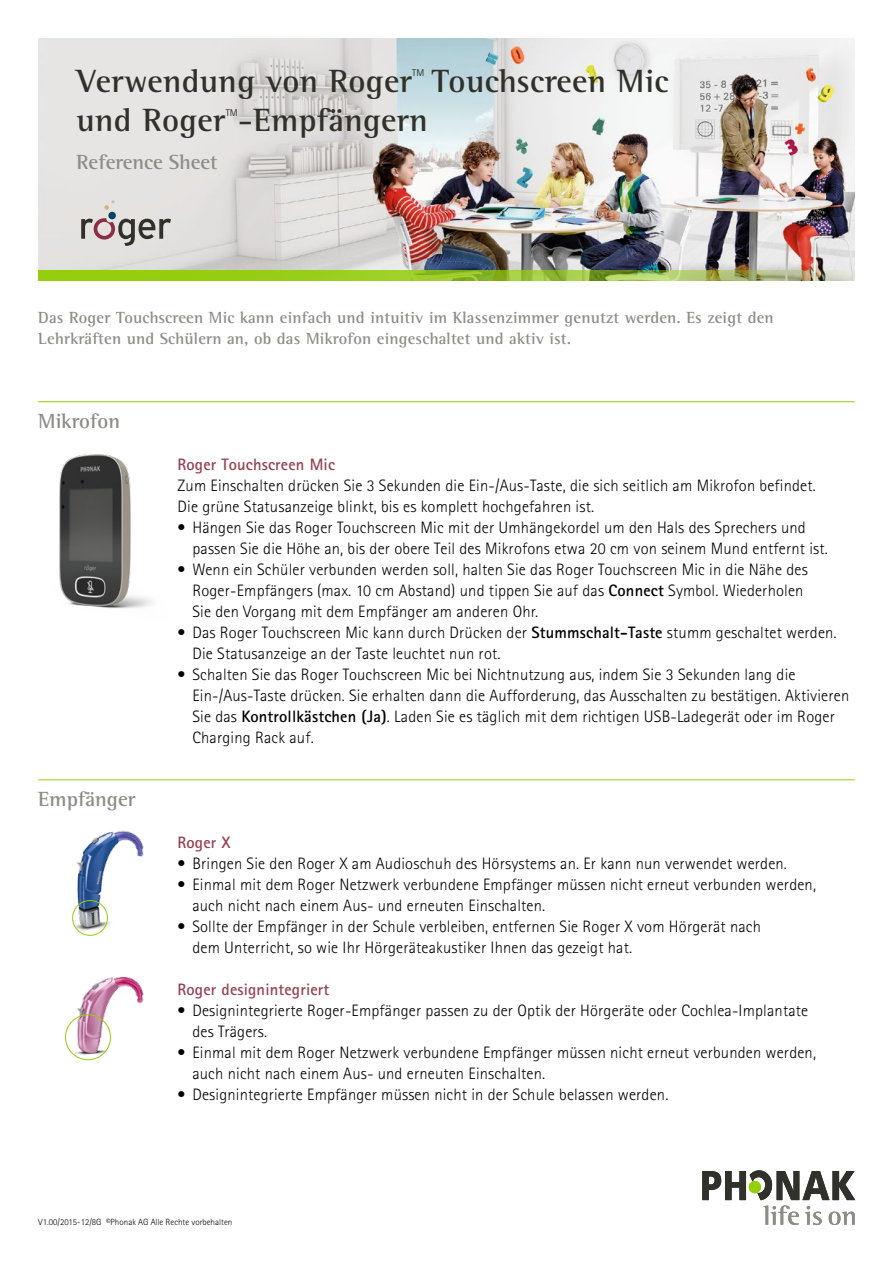
<style>
.page{position:relative;width:893px;height:1263px;background:#fff}
.page>*{position:absolute;margin:0;border:0;box-sizing:border-box;transform-origin:0 0}
.t1{font:700 33px "Rotis Semi Serif Pro";letter-spacing:.01em;color:#31312b}
.t2{font:700 21px "Rotis Semi Serif Pro";color:#8d8c85}
.t3{font:300 16.5px/21px "Rotis Sans Serif Pro";letter-spacing:.01em;color:#000}
.t4{font:700 16.5px/21px "Rotis Semi Serif Pro";letter-spacing:.01em;color:#8d8c85}
.t5{font:700 16.5px "Rotis Sans Serif Pro";letter-spacing:.01em;color:#954051}
.t6{font:9.9px "Rotis Sans Serif Pro";color:#31312b}
.t7{font:300 9px "Rotis Sans Serif Pro";letter-spacing:.005em;color:#000}
.s1{font-weight:700}
</style>
<div class="page">
<svg style="left:702px;top:1170px;width:153px;height:55px"></svg>
<img style="left:38px;top:38px;width:817px;height:232px">
<svg style="left:81px;top:218px;width:90px;height:28px;background:#afa7a5"></svg>
<div style="left:108px;top:212px;width:8px;height:7px;background:#004665;border-radius:50%"></div>
<svg style="left:104px;top:200px;width:11px;height:10px"></svg>
<img style="left:38px;top:270px;width:817px;height:11px">
<hr style="left:38px;top:401px;width:817px;height:1px;background:#94ce0c">
<hr style="left:38px;top:779px;width:817px;height:1px;background:#94ce0c">
<img style="left:59px;top:454px;width:94px;height:155px">
<img style="left:72px;top:830px;width:72px;height:106px">
<div style="left:72px;top:900px;width:36px;height:36px;border:1px solid #94ce0c;border-radius:50%"></div>
<img style="left:65px;top:976px;width:79px;height:85px">
<div style="left:65px;top:1014px;width:46px;height:46px;border:1px solid #94ce0c;border-radius:50%"></div>
<h1 class="t1" style="left:77px;top:60px;width:337px">Verwendung von Roger</h1>
<p class="t6" style="left:412px;top:67px;width:14px">TM</p>
<h1 class="t1" style="left:432px;top:60px;width:238px">Touchscreen Mic</h1>
<h1 class="t1" style="left:77px;top:100px;width:353px">und Roger -Empfängern</h1>
<p class="t6" style="left:226px;top:107px;width:14px">TM</p>
<p class="t2" style="left:77px;top:149px;width:142px">Reference Sheet</p>
<p class="t4" style="left:38px;top:307px;width:737px">Das Roger Touchscreen Mic kann einfach und intuitiv im Klassenzimmer genutzt werden. Es zeigt den<br>Lehrkräften und Schülern an, ob das Mikrofon eingeschaltet und aktiv ist.</p>
<p class="t2" style="left:38px;top:408px;width:83px">Mikrofon</p>
<p class="t2" style="left:38px;top:786px;width:99px">Empfänger</p>
<p class="t5" style="left:178px;top:454px;width:159px">Roger Touchscreen Mic</p>
<p class="t3" style="left:178px;top:475px;width:640px">Zum Einschalten drücken Sie 3 Sekunden die Ein-/Aus-Taste, die sich seitlich am Mikrofon befindet.<br>Die grüne Statusanzeige blinkt, bis es komplett hochgefahren ist.</p>
<p class="t3" style="left:192px;top:517px;width:637px;text-indent:-15px">• Hängen Sie das Roger Touchscreen Mic mit der Umhängekordel um den Hals des Sprechers und passen Sie die Höhe an, bis der obere Teil des Mikrofons etwa 20 cm von seinem Mund entfernt ist.</p>
<p class="t3" style="left:192px;top:559px;width:617px;text-indent:-15px">• Wenn ein Schüler verbunden werden soll, halten Sie das Roger Touchscreen Mic in die Nähe des<br>Roger-Empfängers (max. 10 cm Abstand) und tippen Sie auf das <span class="s1">Connect</span> Symbol. Wiederholen<br>Sie den Vorgang mit dem Empfänger am anderen Ohr.</p>
<p class="t3" style="left:192px;top:622px;width:646px;text-indent:-15px">• Das Roger Touchscreen Mic kann durch Drücken der <span class="s1">Stummschalt-Taste</span> stumm geschaltet werden.<br>Die Statusanzeige an der Taste leuchtet nun rot.</p>
<p class="t3" style="left:192px;top:664px;width:658px;text-indent:-15px">• Schalten Sie das Roger Touchscreen Mic bei Nichtnutzung aus, indem Sie 3 Sekunden lang die Ein-/Aus-Taste drücken. Sie erhalten dann die Aufforderung, das Ausschalten zu bestätigen. Aktivieren Sie das <span class="s1">Kontrollkästchen (Ja)</span>. Laden Sie es täglich mit dem richtigen USB-Ladegerät oder im Roger Charging Rack auf.</p>
<p class="t5" style="left:178px;top:832px;width:55px">Roger X</p>
<p class="t3" style="left:178px;top:853px;width:611px">• Bringen Sie den Roger X am Audioschuh des Hörsystems an. Er kann nun verwendet werden.</p>
<p class="t3" style="left:192px;top:874px;width:625px;text-indent:-15px">• Einmal mit dem Roger Netzwerk verbundene Empfänger müssen nicht erneut verbunden werden, auch nicht nach einem Aus- und erneuten Einschalten.</p>
<p class="t3" style="left:192px;top:916px;width:570px;text-indent:-15px">• Sollte der Empfänger in der Schule verbleiben, entfernen Sie Roger X vom Hörgerät nach dem Unterricht, so wie Ihr Hörgeräteakustiker Ihnen das gezeigt hat.</p>
<p class="t5" style="left:178px;top:979px;width:153px">Roger designintegriert</p>
<p class="t3" style="left:192px;top:1000px;width:617px;text-indent:-15px">• Designintegrierte Roger-Empfänger passen zu der Optik der Hörgeräte oder Cochlea-Implantate des Trägers.</p>
<p class="t3" style="left:192px;top:1042px;width:625px;text-indent:-15px">• Einmal mit dem Roger Netzwerk verbundene Empfänger müssen nicht erneut verbunden werden, auch nicht nach einem Aus- und erneuten Einschalten.</p>
<p class="t3" style="left:178px;top:1084px;width:492px">• Designintegrierte Empfänger müssen nicht in der Schule belassen werden.</p>
<p class="t7" style="left:38px;top:1216px;width:196px">V1.00/2015-12/8G ©Phonak AG Alle Rechte vorbehalten</p>
</div>
